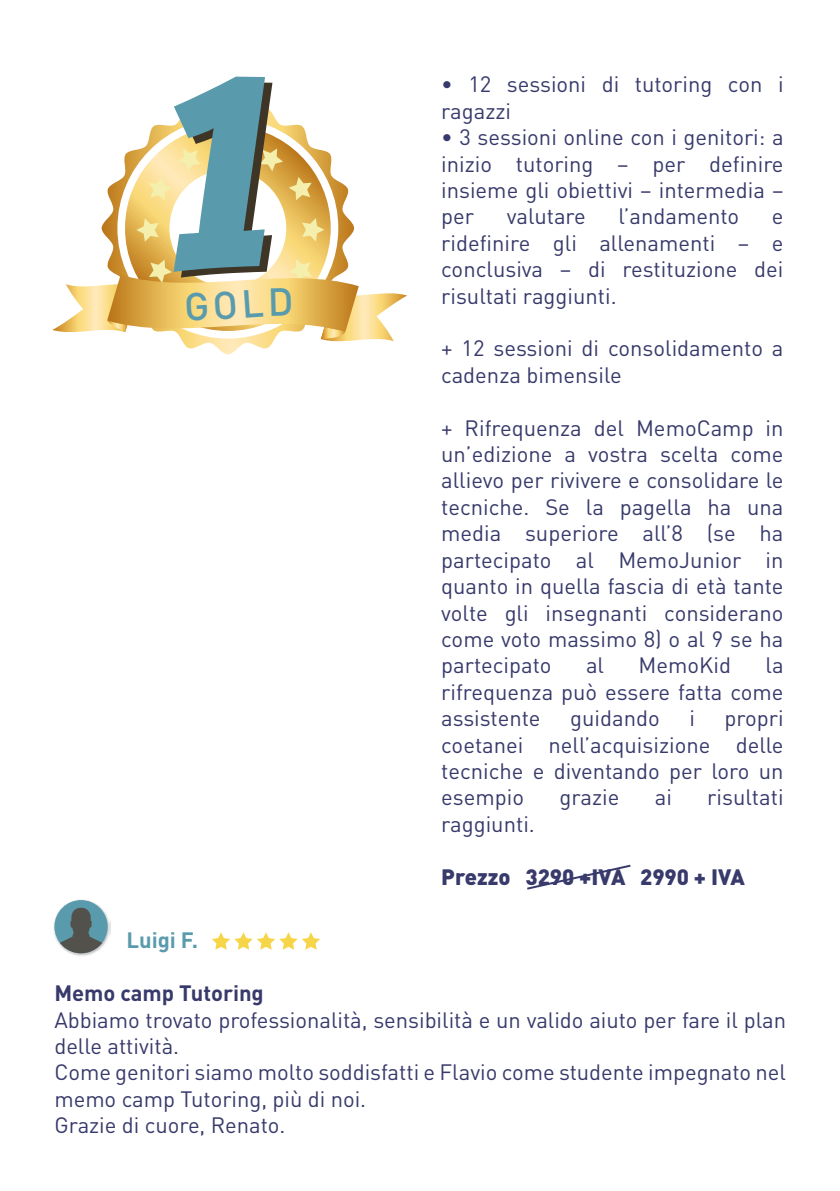
<style>
.page{position:relative;width:840px;height:1191px;background:#fff}
.page>*{position:absolute;margin:0;border:0;box-sizing:border-box;transform-origin:0 0}
.t1{font:22px/26.4px "DIN";color:#383a6b;text-align:justify}
.t2{font:900 22px "DIN";color:#383a6b}
.t3{font:700 22px "DIN";color:#383a6b}
.t4{font:700 22px "DIN";color:#599bac}
</style>
<div class="page">
<svg style="left:183px;top:342px;width:90px;height:12px"></svg>
<svg style="left:212px;top:932px;width:108px;height:17px"></svg>
<img style="left:53px;top:899px;width:57px;height:57px">
<div style="left:54px;top:900px;width:54px;height:53px;background:#599bac;border-radius:50%"></div>
<svg style="left:57px;top:907px;width:48px;height:46px"></svg>
<svg style="left:527px;top:864px;width:104px;height:26px"></svg>
<svg style="left:52px;top:77px;width:355px;height:265px"></svg>
<p class="t1" style="left:441px;top:71px;width:343px">• 12 sessioni di tutoring con i ragazzi</p>
<p class="t1" style="left:441px;top:124px;width:344px">• 3 sessioni online con i genitori: a inizio tutoring – per definire insieme gli obiettivi – intermedia – per</p>
<p class="t1" style="left:506px;top:203px;width:80px">valutare</p>
<p class="t1" style="left:618px;top:203px;width:122px">l’andamento</p>
<p class="t1" style="left:441px;top:203px;width:343px;text-indent:330px">e ridefinire gli allenamenti – e conclusiva – di restituzione dei risultati raggiunti.</p>
<p class="t1" style="left:441px;top:335px;width:343px">+ 12 sessioni di consolidamento a cadenza bimensile</p>
<p class="t1" style="left:441px;top:414px;width:344px">+ Rifrequenza del MemoCamp in un’edizione a vostra scelta come allievo per rivivere e consolidare le tecniche. Se la pagella ha una media superiore all’8 (se ha partecipato al MemoJunior in quanto in quella fascia di età tante volte gli insegnanti considerano come voto massimo 8) o al 9 se ha partecipato</p>
<p class="t1" style="left:585px;top:652px;width:20px">al</p>
<p class="t1" style="left:638px;top:652px;width:94px">MemoKid</p>
<p class="t1" style="left:441px;top:652px;width:344px;text-indent:324px">la rifrequenza può essere fatta come assistente</p>
<p class="t1" style="left:441px;top:704px;width:344px;text-indent:283px">propri coetanei nell’acquisizione delle tecniche e diventando per loro un esempio</p>
<p class="t1" style="left:570px;top:704px;width:91px">guidando</p>
<p class="t1" style="left:689px;top:704px;width:7px">i</p>
<p class="t1" style="left:559px;top:784px;width:61px">grazie</p>
<p class="t1" style="left:654px;top:784px;width:19px">ai</p>
<p class="t1" style="left:706px;top:784px;width:78px">risultati</p>
<p class="t1" style="left:441px;top:810px;width:95px">raggiunti.</p>
<p class="t2" style="left:441px;top:862px;width:305px">Prezzo 3290 +IVA 2990 + IVA</p>
<p class="t4" style="left:126px;top:926px;width:73px">Luigi F.</p>
<p class="t3" style="left:54px;top:979px;width:211px">Memo camp Tutoring</p>
<p class="t1" style="left:54px;top:1006px;width:732px;text-align:left">Abbiamo trovato professionalità, sensibilità e un valido aiuto per fare il plan delle attività.<br>Come genitori siamo molto soddisfatti e Flavio come studente impegnato nel memo camp Tutoring, più di noi.<br>Grazie di cuore, Renato.</p>
</div>
